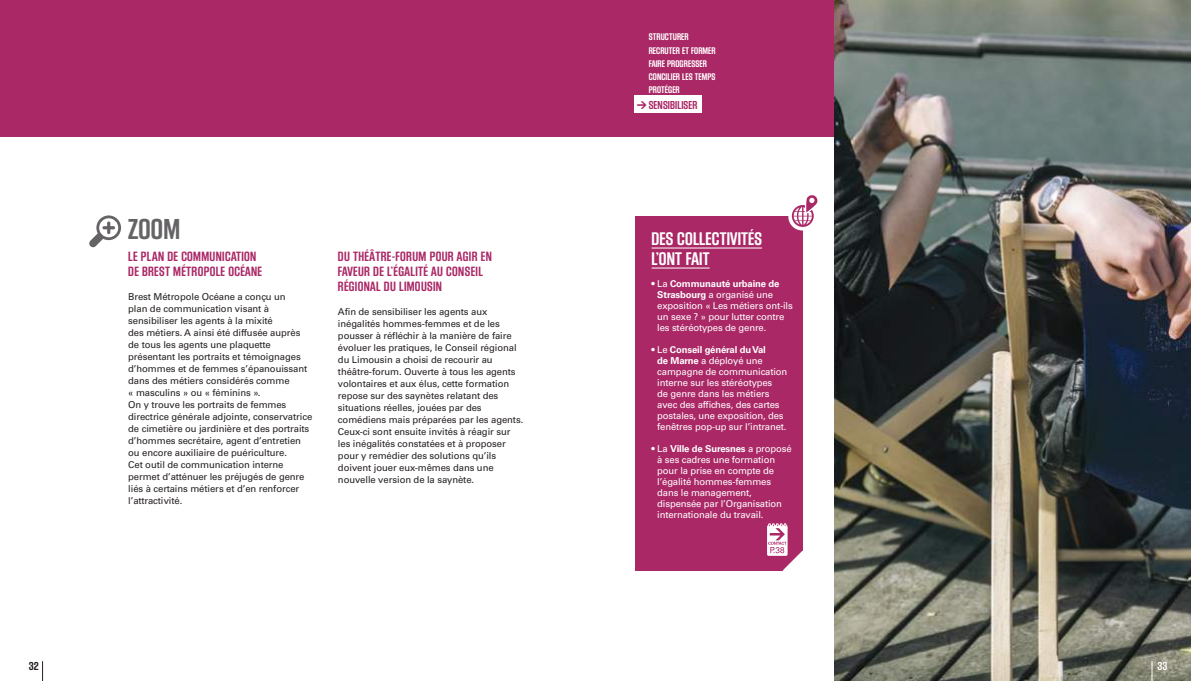
<style>
.page{position:relative;width:1191px;height:681px;background:#fff}
.page>*{position:absolute;margin:0;border:0;box-sizing:border-box;transform-origin:0 0}
.t1{font:30px "Block Gothic Bold Cond";color:#656365}
.t2{font:19px/20px "Block Gothic Bold Cond";letter-spacing:.01em;color:#fff}
.t3{font:14px/15px "Block Gothic Bold Cond";letter-spacing:.025em;color:#aa2866}
.t4{font:12px "Block Gothic Bold Cond";letter-spacing:.01em;color:#aa2866}
.t5{font:12px "Block Gothic Bold Cond";color:#241f1f}
.t6{font:12px "Block Gothic Bold Cond";color:#fff}
.t7{font:10px/13px "Block Gothic Bold Cond";letter-spacing:.01em;color:#fff}
.t8{font:900 10px "DIN";color:#aa2866}
.t9{font:9.5px/12px "Univers";letter-spacing:-.01em;color:#241f1f}
.t10{font:9.5px/11px "Univers";letter-spacing:-.015em;color:#fff}
.t11{font:700 9.5px "Univers LT Std";letter-spacing:-.015em;color:#fff}
.s1{font-family:"Univers";font-weight:400}
.s2{font-family:"Univers LT Std";font-weight:700}
</style>
<div class="page">
<div style="left:0;top:0;width:1191px;height:137px;background:#aa2866"></div>
<div style="left:634px;top:215px;width:168px;height:355px;background:#aa2866"></div>
<hr style="left:651px;top:248px;width:111px;height:1px;background:#fff">
<hr style="left:651px;top:268px;width:58px;height:1px;background:#fff">
<img style="left:834px;top:0;width:357px;height:680px">
<div style="left:634px;top:95px;width:68px;height:18px;background:#fff"></div>
<svg style="left:89px;top:215px;width:32px;height:32px"></svg>
<svg style="left:1151px;top:660px;width:1px;height:20px"></svg>
<svg style="left:42px;top:661px;width:1px;height:19px"></svg>
<svg style="left:767px;top:525px;width:20px;height:30px"></svg>
<svg style="left:768px;top:523px;width:35px;height:48px"></svg>
<div style="left:788px;top:202px;width:28px;height:28px;background:#fff;border-radius:50%"></div>
<svg style="left:792px;top:195px;width:26px;height:32px"></svg>
<h1 class="t1" style="left:128px;top:213px;width:53px">ZOOM</h1>
<h3 class="t3" style="left:128px;top:249px;width:135px">LE PLAN DE COMMUNICATION<br>DE BREST MÉTROPOLE OCÉANE</h3>
<p class="t9" style="left:128px;top:290px;width:185px">Brest Métropole Océane a conçu un<br>plan de communication visant à sensibiliser les agents à la mixité<br>des métiers. A ainsi été diffusée auprès de tous les agents une plaquette présentant les portraits et témoignages d’hommes et de femmes s’épanouissant dans des métiers considérés comme<br>« masculins » ou « féminins ».<br>On y trouve les portraits de femmes directrice générale adjointe, conservatrice de cimetière ou jardinière et des portraits d’hommes secrétaire, agent d’entretien ou encore auxiliaire de puériculture.<br>Cet outil de communication interne permet d’atténuer les préjugés de genre liés à certains métiers et d’en renforcer l’attractivité.</p>
<h3 class="t3" style="left:338px;top:249px;width:155px">DU THÉÂTRE-FORUM POUR AGIR EN<br>FAVEUR DE L’ÉGALITÉ AU CONSEIL<br>RÉGIONAL DU LIMOUSIN</h3>
<p class="t9" style="left:338px;top:305px;width:187px">Afin de sensibiliser les agents aux inégalités hommes-femmes et de les pousser à réfléchir à la manière de faire évoluer les pratiques, le Conseil régional du Limousin a choisi de recourir au théâtre-forum. Ouverte à tous les agents volontaires et aux élus, cette formation repose sur des saynètes relatant des situations réelles, jouées par des comédiens mais préparées par les agents.<br>Ceux-ci sont ensuite invités à réagir sur les inégalités constatées et à proposer pour y remédier des solutions qu’ils doivent jouer eux-mêmes dans une nouvelle version de la saynète.</p>
<p class="t7" style="left:649px;top:31px;width:68px">STRUCTURER<br>RECRUTER ET FORMER<br>FAIRE PROGRESSER<br>CONCILIER LES TEMPS<br>PROTÉGER</p>
<p class="t4" style="left:649px;top:98px;width:50px">SENSIBILISER</p>
<p class="t8" style="left:637px;top:97px;width:12px">&gt;</p>
<h2 class="t2" style="left:651px;top:229px;width:112px">DES COLLECTIVITÉS<br>L’ONT FAIT</h2>
<p class="t11" style="left:651px;top:278px;width:129px">• <span class="s1">La</span> Communauté urbaine de</p>
<p class="t10" style="left:657px;top:289px;width:137px"><span class="s2">Strasbourg</span> a organisé une exposition « Les métiers ont-ils un sexe ? » pour lutter contre les stéréotypes de genre.</p>
<p class="t11" style="left:651px;top:344px;width:116px">• <span class="s1">Le</span> Conseil général du Val</p>
<p class="t10" style="left:657px;top:355px;width:132px"><span class="s2">de Marne</span> a déployé une campagne de communication interne sur les stéréotypes<br>de genre dans les métiers avec des affiches, des cartes postales, une exposition, des fenêtres pop-up sur l’intranet.</p>
<p class="t11" style="left:651px;top:443px;width:142px">• <span class="s1">La</span> Ville de Suresnes <span class="s1">a proposé</span></p>
<p class="t10" style="left:657px;top:454px;width:126px">à ses cadres une formation pour la prise en compte de l’égalité hommes-femmes dans le management, dispensée par l’Organisation internationale du travail.</p>
<p class="t5" style="left:29px;top:659px;width:12px">32</p>
<p class="t6" style="left:1157px;top:659px;width:12px">33</p>
</div>
